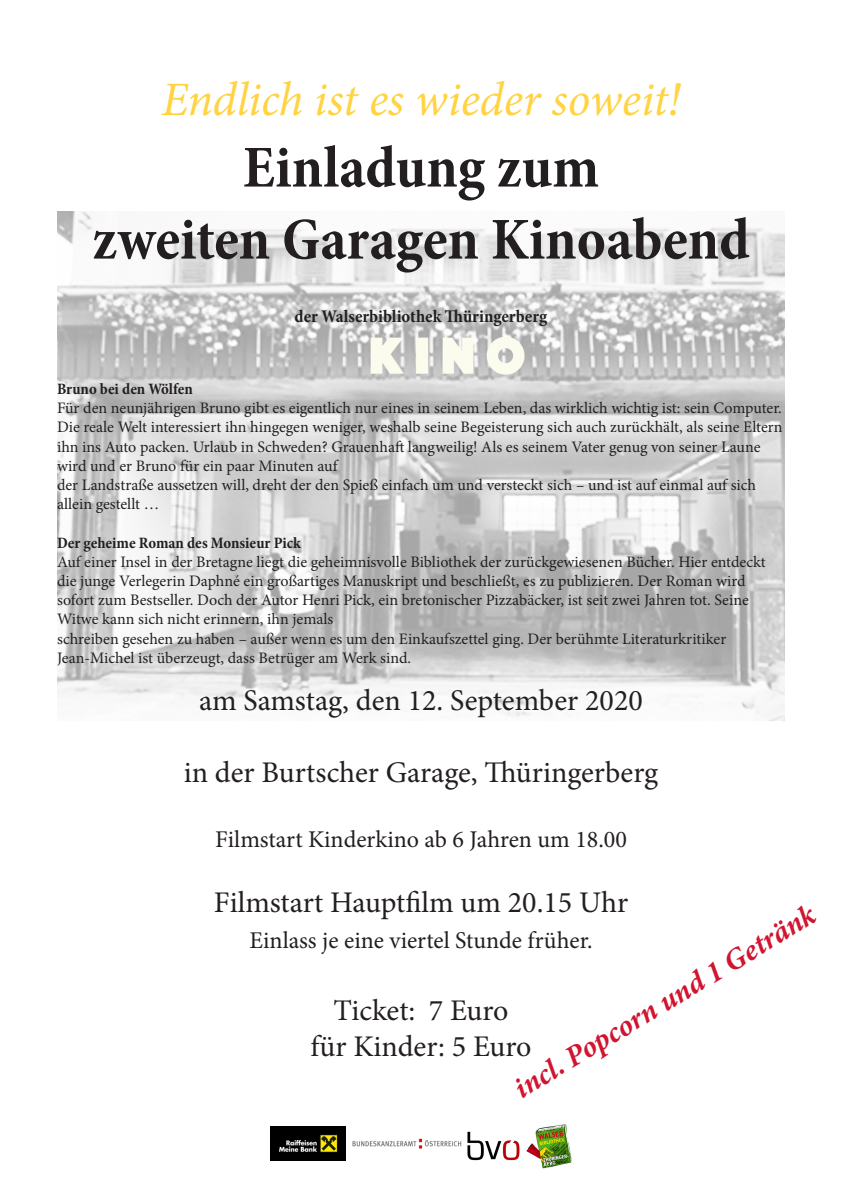
<style>
.page{position:relative;width:842px;height:1191px;background:#fff}
.page>*{position:absolute;margin:0;border:0;box-sizing:border-box;transform-origin:0 0}
.t1{font:700 condensed 60px "Minion Pro";color:#231f20}
.t2{font:italic 48px "Minion Pro";letter-spacing:-.005em;color:#ffd341}
.t3{font:30px "Minion Pro";color:#231f20}
.t4{font:italic 700 30px "Minion Pro";color:#d11530}
.t5{font:24px "Minion Pro";color:#231f20}
.t6{font:700 condensed 18px "Minion Pro";color:#231f20}
.t7{font:16px/19.2px "Minion Pro";color:#231f20}
.t8{font:700 condensed 16px "Minion Pro";color:#231f20}
</style>
<div class="page">
<img style="left:57px;top:211px;width:728px;height:509px">
<img style="left:271px;top:1126px;width:75px;height:34px">
<img style="left:352px;top:1138px;width:109px;height:10px">
<img style="left:468px;top:1131px;width:52px;height:29px">
<img style="left:526px;top:1124px;width:45px;height:44px">
<p class="t2" style="left:161px;top:66px;width:521px">Endlich ist es wieder soweit!</p>
<p class="t1" style="left:243px;top:126px;width:358px">Einladung zum</p>
<p class="t1" style="left:92px;top:198px;width:659px">zweiten Garagen Kinoabend</p>
<p class="t6" style="left:295px;top:304px;width:254px">der Walserbibliothek Thüringerberg</p>
<p class="t8" style="left:57px;top:378px;width:137px">Bruno bei den Wölfen</p>
<p class="t7" style="left:57px;top:398px;width:727px">Für den neunjährigen Bruno gibt es eigentlich nur eines in seinem Leben, das wirklich wichtig ist: sein Computer.<br>Die reale Welt interessiert ihn hingegen weniger, weshalb seine Begeisterung sich auch zurückhält, als seine Eltern ihn ins Auto packen. Urlaub in Schweden? Grauenhaft langweilig! Als es seinem Vater genug von seiner Laune wird und er Bruno für ein paar Minuten auf</p>
<p class="t7" style="left:57px;top:475px;width:700px">der Landstraße aussetzen will, dreht der den Spieß einfach um und versteckt sich – und ist auf einmal auf sich</p>
<p class="t7" style="left:57px;top:494px;width:104px">allein gestellt …</p>
<p class="t8" style="left:57px;top:531px;width:245px">Der geheime Roman des Monsieur Pick</p>
<p class="t7" style="left:57px;top:552px;width:710px">Auf einer Insel in der Bretagne liegt die geheimnisvolle Bibliothek der zurückgewiesenen Bücher. Hier entdeckt die junge Verlegerin Daphné ein großartiges Manuskript und beschließt, es zu publizieren. Der Roman wird</p>
<p class="t7" style="left:57px;top:590px;width:693px">sofort zum Bestseller. Doch der Autor Henri Pick, ein bretonischer Pizzabäcker, ist seit zwei Jahren tot. Seine</p>
<p class="t7" style="left:57px;top:610px;width:278px">Witwe kann sich nicht erinnern, ihn jemals</p>
<p class="t7" style="left:57px;top:629px;width:671px">schreiben gesehen zu haben – außer wenn es um den Einkaufszettel ging. Der berühmte Literaturkritiker</p>
<p class="t7" style="left:57px;top:648px;width:356px">Jean-Michel ist überzeugt, dass Betrüger am Werk sind.</p>
<p class="t3" style="left:199px;top:680px;width:445px">am Samstag, den 12. September 2020</p>
<p class="t3" style="left:184px;top:752px;width:476px">in der Burtscher Garage, Thüringerberg</p>
<p class="t5" style="left:215px;top:823px;width:413px">Filmstart Kinderkino ab 6 Jahren um 18.00</p>
<p class="t3" style="left:214px;top:882px;width:416px">Filmstart Hauptfilm um 20.15 Uhr</p>
<p class="t5" style="left:249px;top:924px;width:345px">Einlass je eine viertel Stunde früher.</p>
<p class="t4" style="left:506px;top:1072px;width:347px;rotate:-31deg">incl. Popcorn und 1 Getränk</p>
<p class="t3" style="left:333px;top:990px;width:177px">Ticket: 7 Euro</p>
<p class="t3" style="left:311px;top:1026px;width:222px">für Kinder: 5 Euro</p>
</div>
